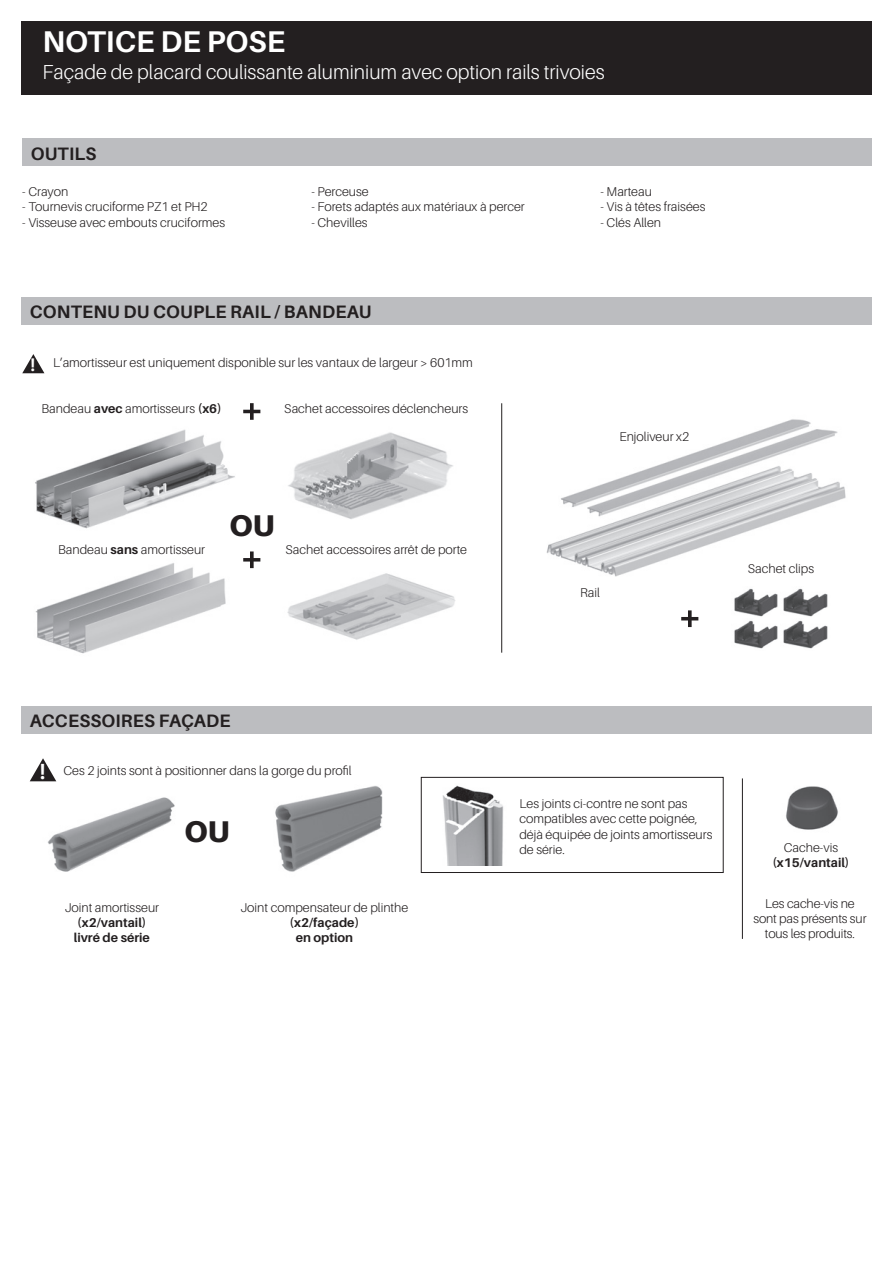
<style>
.page{position:relative;width:893px;height:1263px;background:#fff}
.page>*{position:absolute;margin:0;border:0;box-sizing:border-box;transform-origin:0 0}
.t1{font:700 30px "Aileron";color:#fff}
.t2{font:900 30px "Aileron";color:#231f20}
.t3{font:700 21.9px "Aileron";color:#fff}
.t4{font:300 20.25px "Aileron";color:#fff}
.t5{font:700 18px "Aileron";letter-spacing:.01em;color:#231f20}
.t6{font:300 12.75px/15.3px "Aileron";color:#231f20}
.t7{font:700 12.75px/15.3px "Aileron";color:#231f20}
.s1{font-weight:700;font-size:18.3px;color:#fff}
.s2{font-weight:700}
</style>
<div class="page">
<img style="left:275px;top:786px;width:108px;height:86px">
<img style="left:47px;top:797px;width:128px;height:75px">
<div style="left:21px;top:21px;width:851px;height:73px;background:#231f20"></div>
<div style="left:22px;top:138px;width:850px;height:27px;background:#bcbdc0"></div>
<div style="left:21px;top:297px;width:851px;height:27px;background:#bcbdc0"></div>
<div style="left:21px;top:706px;width:851px;height:27px;background:#bcbdc0"></div>
<img style="left:35px;top:429px;width:200px;height:100px">
<img style="left:35px;top:563px;width:191px;height:91px">
<img style="left:546px;top:419px;width:300px;height:158px">
<img style="left:288px;top:432px;width:165px;height:87px">
<img style="left:287px;top:573px;width:168px;height:67px">
<img style="left:734px;top:588px;width:94px;height:61px">
<svg style="left:243px;top:403px;width:17px;height:17px"></svg>
<svg style="left:243px;top:551px;width:17px;height:17px"></svg>
<svg style="left:681px;top:610px;width:17px;height:17px"></svg>
<hr style="left:501px;top:403px;width:1px;height:250px;background:#231f20">
<img style="left:442px;top:785px;width:62px;height:81px">
<div style="left:421px;top:777px;width:303px;height:96px;border:1px solid #231f20"></div>
<svg style="left:22px;top:354px;width:22px;height:19px"></svg>
<svg style="left:30px;top:758px;width:26px;height:23px"></svg>
<hr style="left:742px;top:778px;width:1px;height:161px;background:#231f20">
<img style="left:786px;top:786px;width:52px;height:44px">
<h1 class="t1" style="left:42px;top:24px;width:244px">NOTICE DE POSE</h1>
<h3 class="t4" style="left:42px;top:60px;width:564px">Façade de placard coulissante aluminium avec option rails trivoies</h3>
<h3 class="t5" style="left:31px;top:144px;width:67px">OUTILS</h3>
<p class="t6" style="left:22px;top:184px;width:48px">- Crayon</p>
<p class="t6" style="left:22px;top:199px;width:187px">- Tournevis cruciforme PZ1 et PH2</p>
<p class="t6" style="left:22px;top:215px;width:204px">- Visseuse avec embouts cruciformes</p>
<p class="t6" style="left:311px;top:184px;width:59px">- Perceuse</p>
<p class="t6" style="left:311px;top:199px;width:215px">- Forets adaptés aux matériaux à percer</p>
<p class="t6" style="left:311px;top:215px;width:58px">- Chevilles</p>
<h3 class="t5" style="left:30px;top:302px;width:343px">CONTENU DU COUPLE RAIL / BANDEAU</h3>
<p class="t6" style="left:31px;top:355px;width:444px"><span class="s1">!</span> L’amortisseur est uniquement disponible sur les vantaux de largeur &gt; 601mm</p>
<p class="t6" style="left:41px;top:401px;width:182px">Bandeau <span class="s2">avec</span> amortisseurs <span class="s2">(x6)</span></p>
<p class="t6" style="left:284px;top:401px;width:185px">Sachet accessoires déclencheurs</p>
<p class="t6" style="left:58px;top:542px;width:148px">Bandeau <span class="s2">sans</span> amortisseur</p>
<h1 class="t2" style="left:229px;top:508px;width:47px">OU</h1>
<p class="t6" style="left:285px;top:542px;width:183px">Sachet accessoires arrêt de porte</p>
<p class="t6" style="left:600px;top:184px;width:53px">- Marteau</p>
<p class="t6" style="left:600px;top:199px;width:106px">- Vis à têtes fraisées</p>
<p class="t6" style="left:600px;top:215px;width:62px">- Clés Allen</p>
<p class="t6" style="left:619px;top:429px;width:71px">Enjoliveur x2</p>
<p class="t6" style="left:580px;top:585px;width:21px">Rail</p>
<p class="t6" style="left:748px;top:561px;width:68px">Sachet clips</p>
<h3 class="t5" style="left:30px;top:711px;width:202px">ACCESSOIRES FAÇADE</h3>
<h2 class="t3" style="left:40px;top:759px;width:7px">!</h2>
<p class="t6" style="left:63px;top:762px;width:290px">Ces 2 joints sont à positionner dans la gorge du profil</p>
<h1 class="t2" style="left:184px;top:814px;width:47px">OU</h1>
<p class="t6" style="left:65px;top:899px;width:96px">Joint amortisseur</p>
<p class="t7" style="left:74px;top:915px;width:78px">(x2/vantail) livré de série</p>
<p class="t6" style="left:241px;top:899px;width:169px">Joint compensateur de plinthe</p>
<p class="t7" style="left:290px;top:915px;width:71px;text-align:center">(x2/façade) en option</p>
<p class="t6" style="left:519px;top:796px;width:194px">Les joints ci-contre ne sont pas compatibles avec cette poignée, déjà équipée de joints amortisseurs de série.</p>
<p class="t6" style="left:784px;top:840px;width:56px">Cache-vis</p>
<p class="t7" style="left:772px;top:855px;width:79px">(x15/vantail)</p>
<p class="t6" style="left:753px;top:896px;width:115px;text-align:center">Les cache-vis ne sont pas présents sur tous les produits.</p>
</div>
